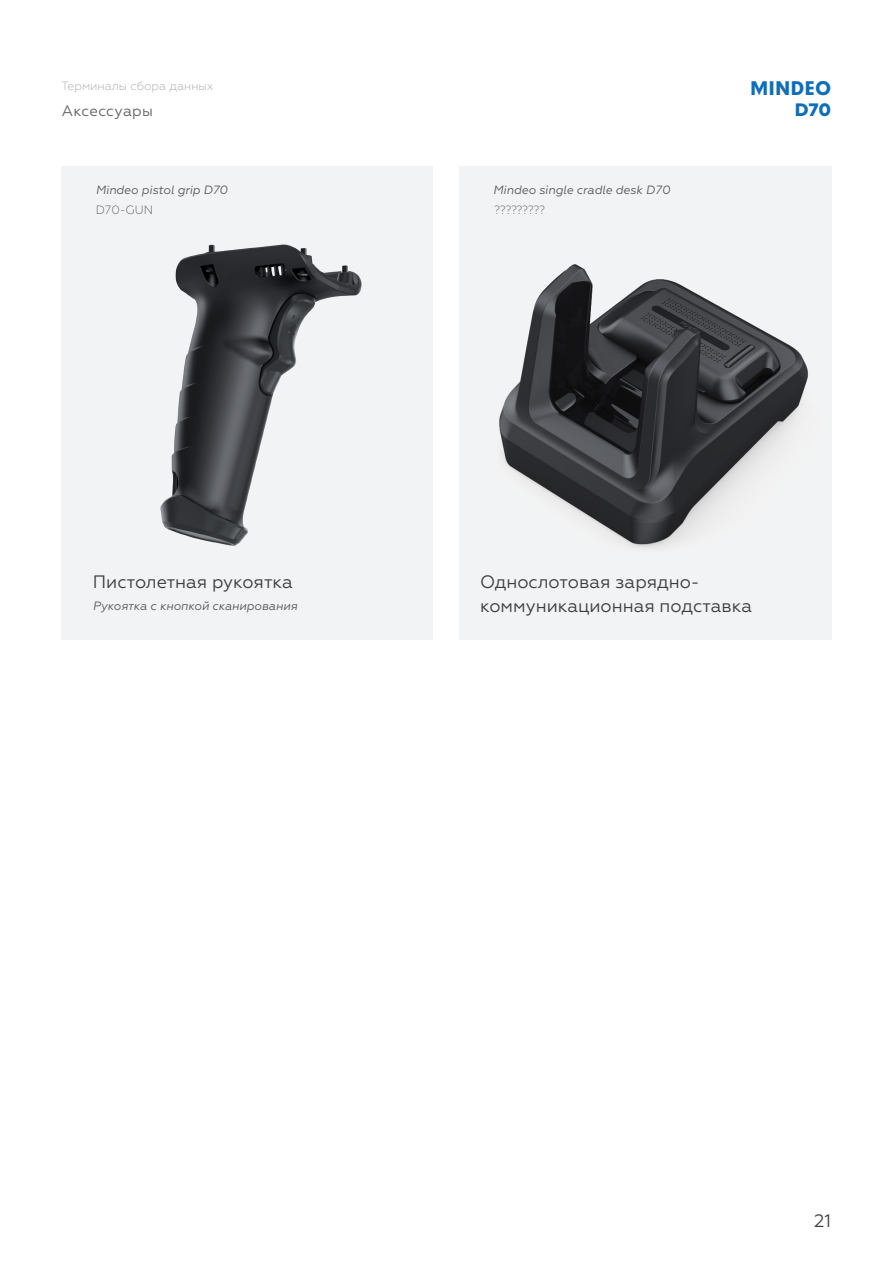
<style>
.page{position:relative;width:893px;height:1263px;background:#fff}
.page>*{position:absolute;margin:0;border:0;box-sizing:border-box;transform-origin:0 0}
.t1{font:18px/24px "Geometria";color:#3e3e3f}
.t2{font:900 18px "Geometric 706";color:#0f6eb8}
.t3{font:800 18px "Geometria";color:#0f6eb8}
.t4{font:15px "Geometria";letter-spacing:.02em;color:#636366}
.t5{font:italic 12px "Geometria";color:#57585a}
.t6{font:300 12px "Geometria";color:#a8a9ad}
.t7{font:300 12px "Geometria";color:#57585a}
</style>
<div class="page">
<div style="left:62px;top:166px;width:371px;height:473px;background:#f2f3f4"></div>
<img style="left:160px;top:244px;width:202px;height:302px">
<div style="left:459px;top:166px;width:373px;height:473px;background:#f2f3f4"></div>
<img style="left:499px;top:264px;width:309px;height:284px">
<p class="t6" style="left:62px;top:79px;width:153px">Терминалы сбора данных</p>
<h1 class="t2" style="left:750px;top:75px;width:83px">MINDEO</h1>
<p class="t4" style="left:62px;top:102px;width:93px">Аксессуары</p>
<h1 class="t3" style="left:795px;top:99px;width:38px">D70</h1>
<p class="t5" style="left:96px;top:182px;width:134px">Mindeo pistol grip D70</p>
<p class="t5" style="left:493px;top:182px;width:178px">Mindeo single cradle desk D70</p>
<p class="t7" style="left:96px;top:202px;width:59px">D70-GUN</p>
<p class="t7" style="left:495px;top:202px;width:52px">?????????</p>
<p class="t1" style="left:93px;top:570px;width:201px">Пистолетная рукоятка</p>
<p class="t1" style="left:480px;top:570px;width:273px">Однослотовая зарядно&shy;коммуникационная подставка</p>
<p class="t5" style="left:93px;top:598px;width:206px">Рукоятка с кнопкой сканирования</p>
<h1 class="t1" style="left:814px;top:1209px;width:19px">21</h1>
</div>
